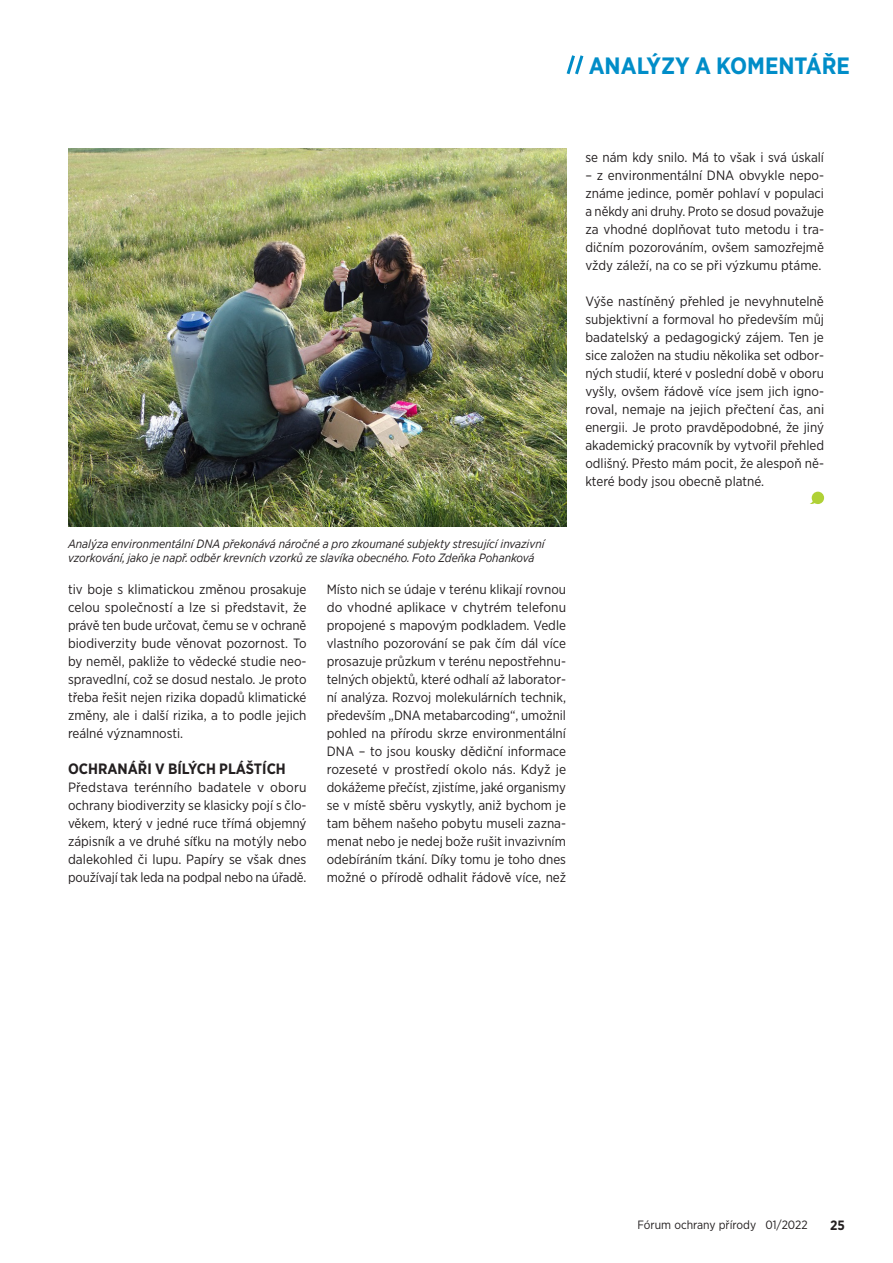
<style>
.page{position:relative;width:893px;height:1263px;background:#fff}
.page>*{position:absolute;margin:0;border:0;box-sizing:border-box;transform-origin:0 0}
.t1{font:700 23.55px "Gotham Narrow";color:#008dc8}
.t2{font:700 15px "Gotham Narrow";color:#231f20}
.t3{font:13.5px/18px "Gotham Narrow";color:#231f20;text-align:justify}
.t4{font:700 13.5px "Gotham Narrow";color:#231f20}
.t5{font:italic 12px/13.5px "Gotham Narrow";color:#231f20}
.t6{font:12px "Gotham Narrow";color:#231f20}
</style>
<div class="page">
<svg style="left:566px;top:55px;width:18px;height:20px"></svg>
<svg style="left:810px;top:492px;width:14px;height:12px"></svg>
<img style="left:68px;top:149px;width:499px;height:377px">
<h1 class="t1" style="left:589px;top:51px;width:263px">ANALÝZY A KOMENTÁŘE</h1>
<p class="t3" style="left:585px;top:148px;width:240px">se nám kdy snilo. Má to však i svá úskalí</p>
<p class="t3" style="left:585px;top:166px;width:240px">– z environmentální DNA obvykle nepo&shy;známe jedince, poměr pohlaví v populaci a někdy ani druhy. Proto se dosud považuje za vhodné doplňovat tuto metodu i tra&shy;dičním pozorováním, ovšem samozřejmě vždy záleží, na co se při výzkumu ptáme.</p>
<p class="t3" style="left:585px;top:292px;width:240px">Výše nastíněný přehled je nevyhnutelně subjektivní a formoval ho především můj badatelský a pedagogický zájem. Ten je sice založen na studiu několika set odbor&shy;ných studií, které v poslední době v oboru vyšly, ovšem řádově více jsem jich igno&shy;roval, nemaje na jejich přečtení čas, ani energii. Je proto pravděpodobné, že jiný akademický pracovník by vytvořil přehled odlišný. Přesto mám pocit, že alespoň ně&shy;které body jsou obecně platné.</p>
<p class="t5" style="left:68px;top:537px;width:478px">Analýza environmentální DNA překonává náročné a pro zkoumané subjekty stresující invazivní vzorkování, jako je např. odběr krevních vzorků ze slavíka obecného. Foto Zdeňka Pohanková</p>
<p class="t3" style="left:68px;top:580px;width:240px">tiv boje s klimatickou změnou prosakuje celou společností a lze si představit, že právě ten bude určovat, čemu se v ochraně biodiverzity bude věnovat pozornost. To by neměl, pakliže to vědecké studie neo&shy;spravedlní, což se dosud nestalo. Je proto třeba řešit nejen rizika dopadů klimatické změny, ale i další rizika, a to podle jejich reálné významnosti.</p>
<p class="t2" style="left:68px;top:759px;width:219px">OCHRANÁŘI V BÍLÝCH PLÁŠTÍCH</p>
<p class="t3" style="left:68px;top:778px;width:240px">Představa terénního badatele v oboru ochrany biodiverzity se klasicky pojí s člo&shy;věkem, který v jedné ruce třímá objemný zápisník a ve druhé síťku na motýly nebo dalekohled či lupu. Papíry se však dnes používají tak leda na podpal nebo na úřadě.</p>
<p class="t3" style="left:327px;top:580px;width:241px">Místo nich se údaje v terénu klikají rovnou do vhodné aplikace v chytrém telefonu propojené s mapovým podkladem. Vedle vlastního pozorování se pak čím dál více prosazuje průzkum v terénu nepostřehnu&shy;telných objektů, které odhalí až laborator&shy;ní analýza. Rozvoj molekulárních technik, především „DNA metabarcoding“, umožnil pohled na přírodu skrze environmentální DNA – to jsou kousky dědiční informace rozeseté v prostředí okolo nás. Když je dokážeme přečíst, zjistíme, jaké organismy se v místě sběru vyskytly, aniž bychom je tam během našeho pobytu museli zazna&shy;menat nebo je nedej bože rušit invazivním odebíráním tkání. Díky tomu je toho dnes možné o přírodě odhalit řádově více, než</p>
<p class="t6" style="left:637px;top:1217px;width:172px">Fórum ochrany přírody 01/2022</p>
<p class="t4" style="left:830px;top:1216px;width:16px">25</p>
</div>
